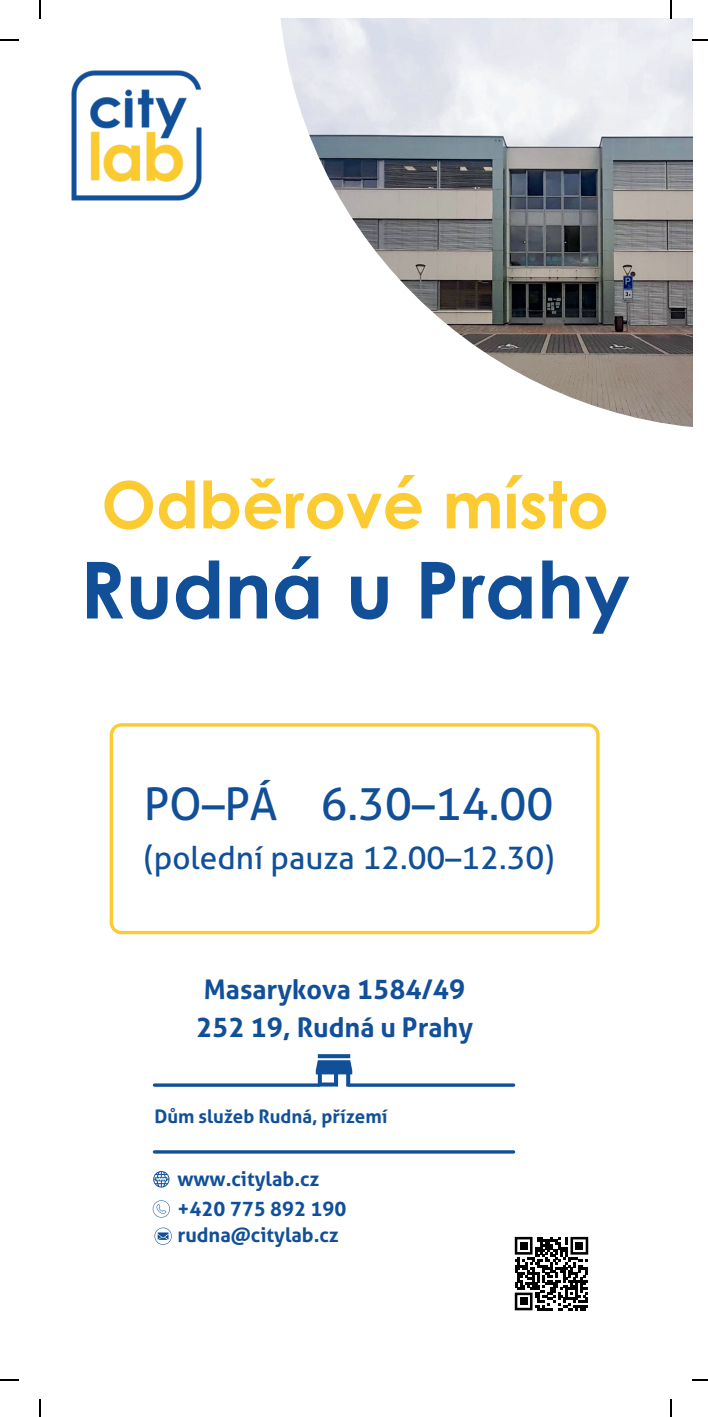
<style>
.page{position:relative;width:708px;height:1417px;background:#fff}
.page>*{position:absolute;margin:0;border:0;box-sizing:border-box;transform-origin:0 0}
.t1{font:700 78.75px "Century Gothic";color:#115099}
.t2{font:700 65.02px "Century Gothic";color:#fbcb31}
.t3{font:45px "Aller";color:#115099}
.t4{font:31.5px "Aller";color:#115099}
.t5{font:700 27px/37.1px "Aller";color:#115099}
.t6{font:700 20.03px/26.6px "Aller";color:#115099}
.t7{font:700 18.68px "Aller";color:#115099}
</style>
<div class="page">
<img style="left:280px;top:18px;width:412px;height:409px">
<img style="left:71px;top:70px;width:131px;height:131px">
<svg style="left:316px;top:1054px;width:36px;height:32px"></svg>
<hr style="left:154px;top:1150px;width:359px;height:3px;background:#115099">
<hr style="left:154px;top:1083px;width:165px;height:3px;background:#115099">
<hr style="left:349px;top:1083px;width:164px;height:3px;background:#115099">
<svg style="left:153px;top:1171px;width:16px;height:16px"></svg>
<svg style="left:153px;top:1200px;width:17px;height:17px"></svg>
<svg style="left:110px;top:723px;width:489px;height:211px"></svg>
<svg style="left:154px;top:1227px;width:18px;height:17px"></svg>
<svg style="left:515px;top:1236px;width:73px;height:74px;fill:#000"></svg>
<svg style="left:39px;top:0;width:2px;height:19px"></svg>
<svg style="left:0;top:39px;width:19px;height:1px"></svg>
<svg style="left:670px;top:0;width:2px;height:19px"></svg>
<svg style="left:692px;top:39px;width:16px;height:1px"></svg>
<svg style="left:39px;top:1399px;width:2px;height:17px"></svg>
<svg style="left:0;top:1379px;width:19px;height:1px"></svg>
<svg style="left:670px;top:1399px;width:2px;height:17px"></svg>
<svg style="left:692px;top:1379px;width:16px;height:1px"></svg>
<h2 class="t2" style="left:101px;top:455px;width:509px">Odběrové místo</h2>
<h1 class="t1" style="left:80px;top:537px;width:551px">Rudná u Prahy</h1>
<h3 class="t3" style="left:144px;top:777px;width:411px">PO–PÁ 6.30–14.00</h3>
<h3 class="t4" style="left:144px;top:839px;width:412px">(polední pauza 12.00–12.30)</h3>
<h3 class="t5" style="left:196px;top:971px;width:278px">Masarykova 1584/49<br>252 19, Rudná u Prahy</h3>
<p class="t7" style="left:154px;top:1105px;width:234px">Dům služeb Rudná, přízemí</p>
<p class="t6" style="left:177px;top:1165px;width:144px">www.citylab.cz</p>
<p class="t6" style="left:177px;top:1195px;width:171px">+420 775 892 190 rudna@citylab.cz</p>
</div>
